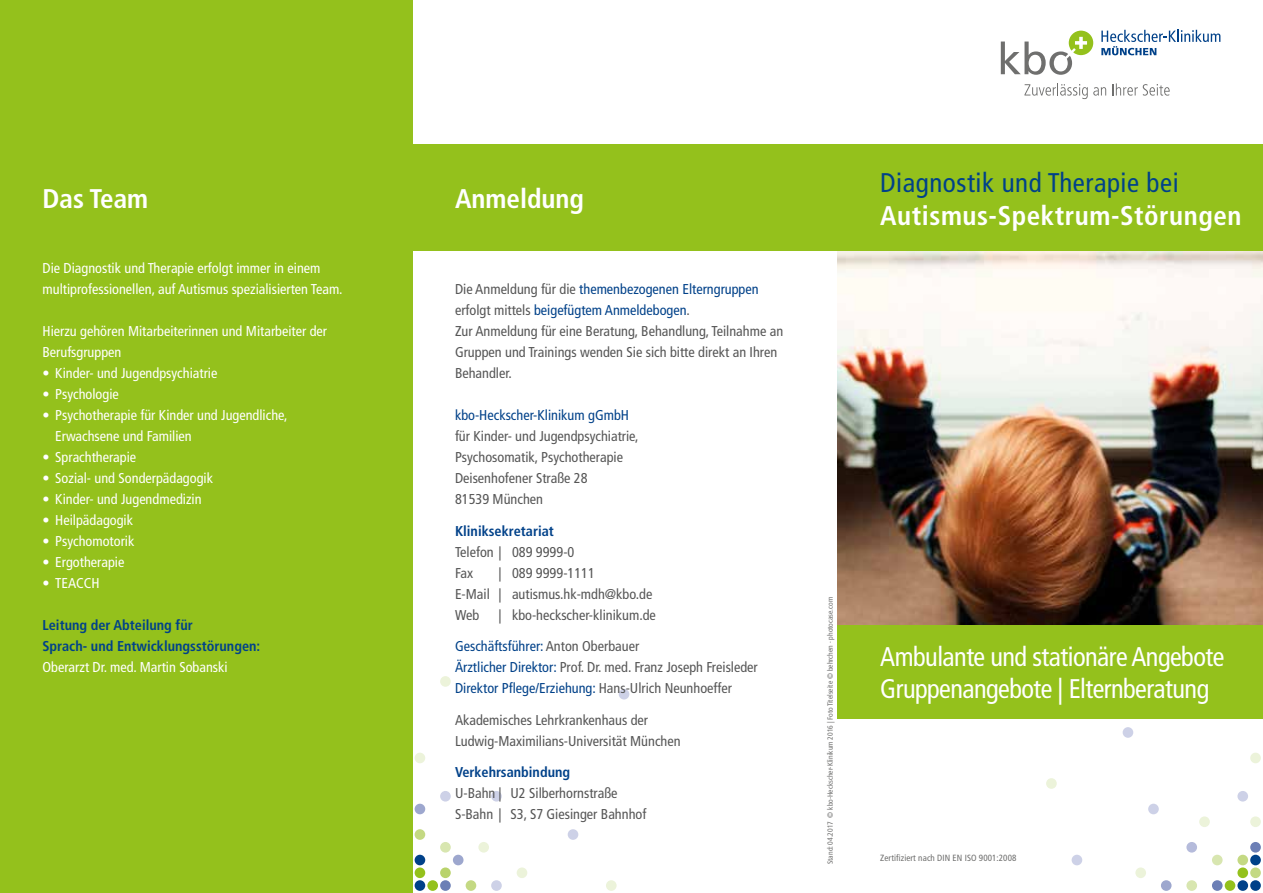
<style>
.page{position:relative;width:1263px;height:893px;background:#fff}
.page>*{position:absolute;margin:0;border:0;box-sizing:border-box;transform-origin:0 0}
.t1{font:condensed 27px/33px "Frutiger LT Com";letter-spacing:-.02em;color:#fff}
.t2{font:700 condensed 27px "Frutiger LT Com";letter-spacing:.02em;color:#fff}
.t3{font:condensed 27px "Frutiger LT Com";letter-spacing:.02em;color:#004189}
.t4{font:700 condensed 27px "Frutiger LT Com";color:#fff}
.t5{font:condensed 14.25px/21px "Frutiger LT Com";color:#565656}
.t6{font:condensed 14.25px/21px "Frutiger LT Com";color:#fff}
.t7{font:700 condensed 14.25px/21px "Frutiger LT Com";color:#004189}
.t8{font:condensed 14.25px "Frutiger LT Com";color:#004189}
.t9{font:condensed 9px "Frutiger LT Com";letter-spacing:.01em;color:#6f6f6e}
.t10{font:condensed 7.5px "Frutiger LT Com";color:#6f6f6e}
.s1{color:#004189}
</style>
<div class="page">
<div style="left:606px;top:880px;width:11px;height:11px;background:#ecf3da;border-radius:50%"></div>
<div style="left:491px;top:880px;width:11px;height:11px;background:#cdd1e7;border-radius:50%"></div>
<div style="left:466px;top:880px;width:10px;height:11px;background:#c4d983;border-radius:50%"></div>
<div style="left:440px;top:880px;width:11px;height:11px;background:#6c7fb6;border-radius:50%"></div>
<div style="left:427px;top:880px;width:11px;height:11px;background:#94c11c;border-radius:50%"></div>
<div style="left:415px;top:880px;width:10px;height:11px;background:#004189;border-radius:50%"></div>
<div style="left:517px;top:867px;width:10px;height:11px;background:#ecf3da;border-radius:50%"></div>
<div style="left:440px;top:867px;width:11px;height:11px;background:#b9d36b;border-radius:50%"></div>
<div style="left:415px;top:867px;width:10px;height:11px;background:#94c11c;border-radius:50%"></div>
<div style="left:453px;top:855px;width:10px;height:10px;background:#9da7ce;border-radius:50%"></div>
<div style="left:415px;top:855px;width:10px;height:10px;background:#004189;border-radius:50%"></div>
<div style="left:478px;top:842px;width:11px;height:11px;background:#ecf3da;border-radius:50%"></div>
<div style="left:440px;top:842px;width:11px;height:11px;background:#d8e6b0;border-radius:50%"></div>
<div style="left:568px;top:829px;width:10px;height:11px;background:#cdd1e7;border-radius:50%"></div>
<div style="left:415px;top:829px;width:10px;height:11px;background:#c4d983;border-radius:50%"></div>
<div style="left:415px;top:804px;width:10px;height:10px;background:#9da7ce;border-radius:50%"></div>
<div style="left:491px;top:791px;width:11px;height:10px;background:#cdd1e7;border-radius:50%"></div>
<div style="left:440px;top:791px;width:11px;height:10px;background:#cdd1e7;border-radius:50%"></div>
<div style="left:415px;top:753px;width:10px;height:10px;background:#ecf3da;border-radius:50%"></div>
<div style="left:619px;top:689px;width:10px;height:10px;background:#cdd1e7;border-radius:50%"></div>
<div style="left:440px;top:676px;width:11px;height:11px;background:#ecf3da;border-radius:50%"></div>
<img style="left:838px;top:251px;width:425px;height:374px">
<div style="left:1046px;top:778px;width:11px;height:11px;background:#ecf3da;border-radius:50%"></div>
<div style="left:1071px;top:855px;width:11px;height:10px;background:#cdd1e7;border-radius:50%"></div>
<div style="left:1123px;top:727px;width:10px;height:11px;background:#cdd1e7;border-radius:50%"></div>
<div style="left:1135px;top:867px;width:11px;height:11px;background:#ecf3da;border-radius:50%"></div>
<div style="left:1148px;top:804px;width:11px;height:10px;background:#cdd1e7;border-radius:50%"></div>
<div style="left:1161px;top:880px;width:10px;height:11px;background:#9da7ce;border-radius:50%"></div>
<div style="left:1186px;top:880px;width:11px;height:11px;background:#d8e6b0;border-radius:50%"></div>
<div style="left:1186px;top:842px;width:11px;height:11px;background:#b5bbdb;border-radius:50%"></div>
<div style="left:1199px;top:816px;width:11px;height:11px;background:#ecf3da;border-radius:50%"></div>
<div style="left:1212px;top:880px;width:10px;height:11px;background:#6c7fb6;border-radius:50%"></div>
<div style="left:1212px;top:855px;width:10px;height:10px;background:#d8e6b0;border-radius:50%"></div>
<div style="left:1225px;top:880px;width:10px;height:11px;background:#94c11c;border-radius:50%"></div>
<div style="left:1237px;top:880px;width:11px;height:11px;background:#004189;border-radius:50%"></div>
<div style="left:1237px;top:867px;width:11px;height:11px;background:#94c11c;border-radius:50%"></div>
<div style="left:1237px;top:855px;width:11px;height:10px;background:#c4d983;border-radius:50%"></div>
<div style="left:1237px;top:791px;width:11px;height:10px;background:#cdd1e7;border-radius:50%"></div>
<div style="left:1250px;top:880px;width:11px;height:11px;background:#004189;border-radius:50%"></div>
<div style="left:1250px;top:867px;width:11px;height:11px;background:#c4d983;border-radius:50%"></div>
<div style="left:1250px;top:855px;width:11px;height:10px;background:#004189;border-radius:50%"></div>
<div style="left:1250px;top:842px;width:11px;height:11px;background:#6c7fb6;border-radius:50%"></div>
<div style="left:1250px;top:816px;width:11px;height:11px;background:#ecf3da;border-radius:50%"></div>
<div style="left:1250px;top:753px;width:11px;height:10px;background:#ecf3da;border-radius:50%"></div>
<div style="left:0;top:0;width:412px;height:893px;background:#94c11c"></div>
<div style="left:412px;top:145px;width:426px;height:106px;background:#94c11c"></div>
<div style="left:838px;top:145px;width:425px;height:106px;background:#94c11c"></div>
<div style="left:838px;top:625px;width:425px;height:94px;background:#94c11c"></div>
<svg style="left:1001px;top:31px;width:92px;height:44px"></svg>
<svg style="left:1101px;top:30px;width:119px;height:25px"></svg>
<svg style="left:1024px;top:83px;width:82px;height:16px"></svg>
<svg style="left:1112px;top:83px;width:58px;height:13px"></svg>
<h1 class="t2" style="left:43px;top:183px;width:107px">Das Team</h1>
<h1 class="t4" style="left:455px;top:183px;width:131px">Anmeldung</h1>
<p class="t6" style="left:43px;top:258px;width:302px">Die Diagnostik und Therapie erfolgt immer in einem multiprofessionellen, auf Autismus spezialisierten Team.</p>
<p class="t6" style="left:43px;top:321px;width:286px">Hierzu gehören Mitarbeiterinnen und Mitarbeiter der<br>Berufsgruppen</p>
<p class="t6" style="left:43px;top:363px;width:176px">• Kinder- und Jugendpsychiatrie</p>
<p class="t6" style="left:43px;top:384px;width:78px">• Psychologie</p>
<p class="t6" style="left:55px;top:405px;width:234px;text-indent:-13px">• Psychotherapie für Kinder und Jugendliche,<br>Erwachsene und Familien</p>
<p class="t6" style="left:43px;top:447px;width:95px">• Sprachtherapie</p>
<p class="t6" style="left:43px;top:468px;width:172px">• Sozial- und Sonderpädagogik</p>
<p class="t6" style="left:43px;top:489px;width:161px">• Kinder- und Jugendmedizin</p>
<p class="t6" style="left:43px;top:510px;width:92px">• Heilpädagogik</p>
<p class="t6" style="left:43px;top:531px;width:93px">• Psychomotorik</p>
<p class="t6" style="left:43px;top:552px;width:83px">• Ergotherapie</p>
<p class="t6" style="left:43px;top:573px;width:59px">• TEACCH</p>
<p class="t7" style="left:43px;top:615px;width:219px">Leitung der Abteilung für<br>Sprach- und Entwicklungsstörungen:</p>
<p class="t6" style="left:43px;top:657px;width:187px">Oberarzt Dr. med. Martin Sobanski</p>
<p class="t5" style="left:455px;top:279px;width:330px">Die Anmeldung für die <span class="s1">themenbezogenen Elterngruppen </span>erfolgt mittels <span class="s1">beigefügtem Anmeldebogen</span>.<br>Zur Anmeldung für eine Beratung, Behandlung, Teilnahme an Gruppen und Trainings wenden Sie sich bitte direkt an Ihren Behandler.</p>
<p class="t8" style="left:455px;top:407px;width:176px">kbo-Heckscher-Klinikum gGmbH</p>
<p class="t5" style="left:455px;top:426px;width:185px">für Kinder- und Jugendpsychiatrie,<br>Psychosomatik, Psychotherapie<br>Deisenhofener Straße 28<br>81539 München</p>
<p class="t7" style="left:455px;top:520px;width:100px">Kliniksekretariat</p>
<p class="t5" style="left:455px;top:541px;width:121px">Telefon | 089 9999-0<br>Fax</p>
<p class="t5" style="left:455px;top:562px;width:199px;text-indent:43px">| 089 9999-1111<br>E-Mail | autismus.hk-mdh@kbo.de<br>Web</p>
<p class="t5" style="left:498px;top:604px;width:159px">| kbo-heckscher-klinikum.de</p>
<p class="t5" style="left:455px;top:636px;width:304px"><span class="s1">Geschäftsführer:</span> Anton Oberbauer<br><span class="s1">Ärztlicher Direktor:</span> Prof. Dr. med. Franz Joseph Freisleder<br><span class="s1">Direktor Pflege/Erziehung:</span> Hans-Ulrich Neunhoeffer</p>
<p class="t5" style="left:455px;top:709px;width:227px">Akademisches Lehrkrankenhaus der<br>Ludwig-Maximilians-Universität München</p>
<p class="t7" style="left:455px;top:762px;width:117px">Verkehrsanbindung</p>
<p class="t5" style="left:455px;top:783px;width:193px">U-Bahn | U2 Silberhornstraße<br>S-Bahn | S3, S7 Giesinger Bahnhof</p>
<p class="t10" style="left:826px;top:864px;width:268px;rotate:-90deg">Stand: 04.2017 © kbo-Heckscher-Klinikum 2016 | Foto Titelseite © behrchen · photocase.com</p>
<h1 class="t3" style="left:880px;top:167px;width:300px">Diagnostik und Therapie bei</h1>
<h1 class="t2" style="left:880px;top:200px;width:363px">Autismus-Spektrum-Störungen</h1>
<h1 class="t1" style="left:880px;top:640px;width:345px">Ambulante und stationäre Angebote<br>Gruppenangebote | Elternberatung</h1>
<p class="t9" style="left:880px;top:853px;width:138px">Zertifiziert nach DIN EN ISO 9001:2008</p>
</div>
